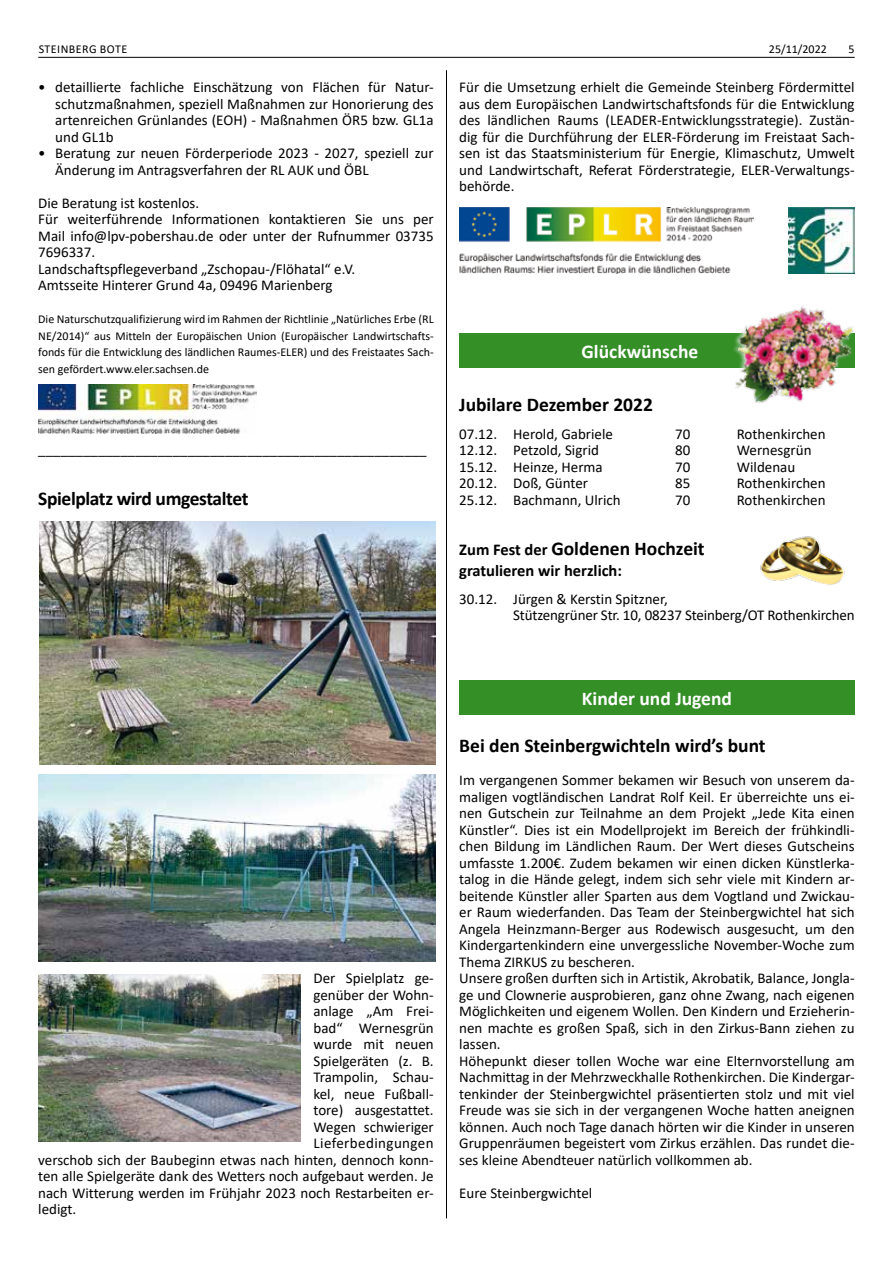
<style>
.page{position:relative;width:893px;height:1263px;background:#fff}
.page>*{position:absolute;margin:0;border:0;box-sizing:border-box;transform-origin:0 0}
.t1{font:700 19.5px "Calibri";color:#000}
.t2{font:700 19.5px "Calibri";color:#fff}
.t3{font:700 19.5px "Calibri";letter-spacing:-.02em;color:#000}
.t4{font:700 16.5px "Calibri";color:#000}
.t5{font:15px/16.5px "Calibri";color:#000}
.t6{font:15px "Calibri";letter-spacing:.03em;color:#000}
.t7{font:12px/16.5px "Calibri";color:#000;text-align:justify}
.t8{font:12px "Calibri";letter-spacing:.04em;color:#000}
.s1{font-size:16.5px}
</style>
<div class="page">
<hr style="left:38px;top:57px;width:817px;height:1px;background:#000">
<hr style="left:446px;top:70px;width:1px;height:1148px;background:#000">
<img style="left:38px;top:385px;width:218px;height:49px">
<img style="left:40px;top:521px;width:395px;height:244px">
<img style="left:38px;top:775px;width:397px;height:186px">
<img style="left:38px;top:974px;width:263px;height:167px">
<img style="left:788px;top:208px;width:66px;height:66px">
<img style="left:459px;top:208px;width:294px;height:66px">
<div style="left:459px;top:333px;width:396px;height:34px;background:#358f27"></div>
<img style="left:731px;top:305px;width:124px;height:98px">
<img style="left:760px;top:536px;width:85px;height:49px">
<div style="left:459px;top:680px;width:396px;height:34px;background:#358f27"></div>
<p class="t8" style="left:39px;top:41px;width:90px">STEINBERG BOTE</p>
<p class="t7" style="left:769px;top:40px;width:59px">25/11/2022</p>
<p class="t7" style="left:848px;top:40px;width:8px">5</p>
<p class="t5" style="left:55px;top:78px;width:380px;text-align:justify;text-indent:-17px">• detaillierte fachliche Einschätzung von Flächen für Natur&shy;schutzmaßnahmen, speziell Maßnahmen zur Honorierung des artenreichen Grünlandes (EOH) - Maßnahmen ÖR5 bzw. GL1a und GL1b</p>
<p class="t5" style="left:55px;top:144px;width:380px;text-indent:-17px">• Beratung zur neuen Förderperiode 2023 - 2027, speziell zur<br>Änderung im Antragsverfahren der RL AUK und ÖBL</p>
<p class="t5" style="left:38px;top:194px;width:397px">Die Beratung ist kostenlos.<br>Für weiterführende Informationen kontaktieren Sie uns per Mail info@lpv-pobershau.de oder unter der Rufnummer 03735<br>7696337.<br>Landschaftspflegeverband „Zschopau-/Flöhatal“ e.V.<br>Amtsseite Hinterer Grund 4a, 09496 Marienberg</p>
<p class="t7" style="left:38px;top:310px;width:397px">Die Naturschutzqualifizierung wird im Rahmen der Richtlinie „Natürliches Erbe (RL NE/2014)“ aus Mitteln der Europäischen Union (Europäischer Landwirtschafts&shy;fonds für die Entwicklung des ländlichen Raumes-ELER) und des Freistaates Sach&shy;sen gefördert.www.eler.sachsen.de</p>
<p class="t5" style="left:459px;top:78px;width:397px;text-align:justify">Für die Umsetzung erhielt die Gemeinde Steinberg Fördermittel aus dem Europäischen Landwirtschaftsfonds für die Entwicklung des ländlichen Raums (LEADER-Entwicklungsstrategie). Zustän&shy;dig für die Durchführung der ELER-Förderung im Freistaat Sach&shy;sen ist das Staatsministerium für Energie, Klimaschutz, Umwelt und Landwirtschaft, Referat Förderstrategie, ELER-Verwaltungs&shy;behörde.</p>
<h1 class="t2" style="left:581px;top:337px;width:118px">Glückwünsche</h1>
<p class="t5" style="left:38px;top:440px;width:390px">____________________________________________________</p>
<h1 class="t3" style="left:38px;top:484px;width:212px">Spielplatz wird umgestaltet</h1>
<h1 class="t1" style="left:459px;top:390px;width:195px">Jubilare Dezember 2022</h1>
<p class="t5" style="left:459px;top:425px;width:155px">07.12. Herold, Gabriele</p>
<p class="t5" style="left:675px;top:425px;width:17px">70</p>
<p class="t5" style="left:737px;top:425px;width:90px">Rothenkirchen</p>
<p class="t5" style="left:459px;top:441px;width:141px">12.12. Petzold, Sigrid</p>
<p class="t5" style="left:675px;top:441px;width:17px">80</p>
<p class="t5" style="left:737px;top:441px;width:76px">Wernesgrün</p>
<p class="t5" style="left:459px;top:458px;width:145px">15.12. Heinze, Herma</p>
<p class="t5" style="left:675px;top:458px;width:17px">70</p>
<p class="t5" style="left:737px;top:458px;width:60px">Wildenau</p>
<p class="t5" style="left:459px;top:474px;width:130px">20.12. Doß, Günter</p>
<p class="t5" style="left:675px;top:474px;width:17px">85</p>
<p class="t5" style="left:737px;top:474px;width:90px">Rothenkirchen</p>
<p class="t5" style="left:459px;top:491px;width:163px">25.12. Bachmann, Ulrich</p>
<p class="t5" style="left:675px;top:491px;width:17px">70</p>
<p class="t5" style="left:737px;top:491px;width:90px">Rothenkirchen</p>
<h1 class="t1" style="left:459px;top:535px;width:247px"><span class="s1">Zum Fest der</span> Goldenen Hochzeit</h1>
<p class="t4" style="left:459px;top:559px;width:164px">gratulieren wir herzlich:</p>
<p class="t5" style="left:513px;top:590px;width:343px;text-indent:-54px">30.12. Jürgen &amp; Kerstin Spitzner,<br>Stützengrüner Str. 10, 08237 Steinberg/OT Rothenkirchen</p>
<p class="t5" style="left:313px;top:969px;width:122px">Der Spielplatz ge-</p>
<p class="t5" style="left:313px;top:986px;width:122px">genüber der Wohn-</p>
<p class="t5" style="left:313px;top:1002px;width:122px">anlage „Am Frei-</p>
<p class="t5" style="left:313px;top:1019px;width:122px">bad“ Wernesgrün</p>
<p class="t5" style="left:313px;top:1035px;width:122px">wurde mit neuen</p>
<p class="t5" style="left:313px;top:1052px;width:122px">Spielgeräten (z. B.</p>
<p class="t5" style="left:313px;top:1068px;width:122px">Trampolin, Schau-</p>
<p class="t5" style="left:313px;top:1085px;width:122px">kel, neue Fußball-</p>
<p class="t5" style="left:313px;top:1101px;width:122px">tore) ausgestattet.</p>
<p class="t5" style="left:313px;top:1118px;width:122px">Wegen schwieriger</p>
<p class="t6" style="left:313px;top:1133px;width:122px">Lieferbedingungen</p>
<p class="t5" style="left:38px;top:1151px;width:397px">verschob sich der Baubeginn etwas nach hinten, dennoch konn-</p>
<p class="t5" style="left:38px;top:1167px;width:397px">ten alle Spielgeräte dank des Wetters noch aufgebaut werden. Je</p>
<p class="t5" style="left:38px;top:1184px;width:397px">nach Witterung werden im Frühjahr 2023 noch Restarbeiten er-</p>
<p class="t5" style="left:38px;top:1200px;width:39px">ledigt.</p>
<h1 class="t2" style="left:582px;top:684px;width:152px">Kinder und Jugend</h1>
<h1 class="t1" style="left:459px;top:732px;width:308px">Bei den Steinbergwichteln wird’s bunt</h1>
<p class="t5" style="left:459px;top:771px;width:397px">Im vergangenen Sommer bekamen wir Besuch von unserem da&shy;maligen vogtländischen Landrat Rolf Keil. Er überreichte uns ei&shy;nen Gutschein zur Teilnahme an dem Projekt „Jede Kita einen Künstler“. Dies ist ein Modellprojekt im Bereich der frühkindli&shy;chen Bildung im Ländlichen Raum. Der Wert dieses Gutscheins umfasste 1.200€. Zudem bekamen wir einen dicken Künstlerka&shy;talog in die Hände gelegt, indem sich sehr viele mit Kindern ar&shy;beitende Künstler aller Sparten aus dem Vogtland und Zwickau&shy;er Raum wiederfanden. Das Team der Steinbergwichtel hat sich Angela Heinzmann-Berger aus Rodewisch ausgesucht, um den Kindergartenkindern eine unvergessliche November-Woche zum Thema ZIRKUS zu bescheren.<br>Unsere großen durften sich in Artistik, Akrobatik, Balance, Jongla&shy;ge und Clownerie ausprobieren, ganz ohne Zwang, nach eigenen Möglichkeiten und eigenem Wollen. Den Kindern und Erzieherin&shy;nen machte es großen Spaß, sich in den Zirkus-Bann ziehen zu lassen.<br>Höhepunkt dieser tollen Woche war eine Elternvorstellung am Nachmittag in der Mehrzweckhalle Rothenkirchen. Die Kindergar&shy;tenkinder der Steinbergwichtel präsentierten stolz und mit viel Freude was sie sich in der vergangenen Woche hatten aneignen können. Auch noch Tage danach hörten wir die Kinder in unseren Gruppenräumen begeistert vom Zirkus erzählen. Das rundet die&shy;ses kleine Abendteuer natürlich vollkommen ab.</p>
<p class="t5" style="left:459px;top:1184px;width:135px">Eure Steinbergwichtel</p>
</div>
